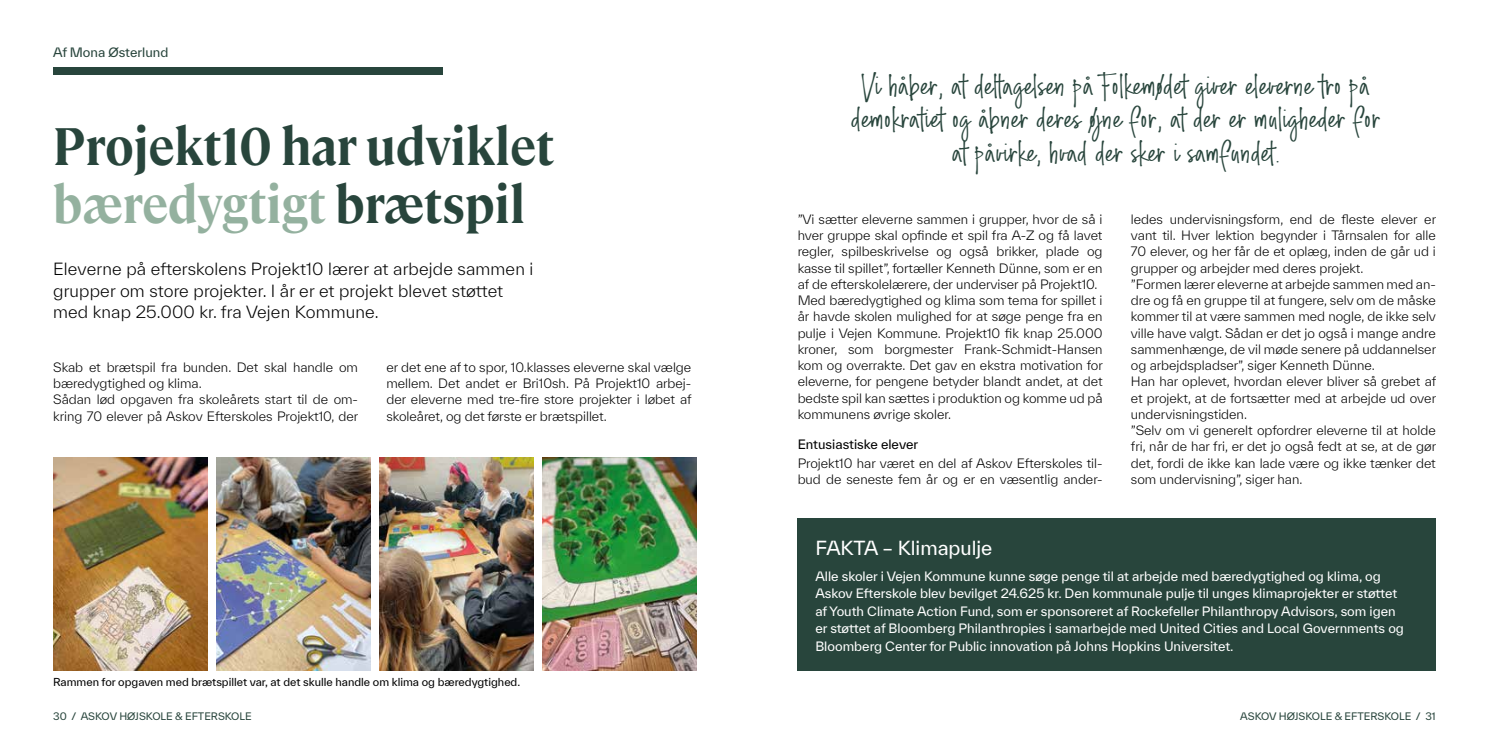
<style>
.page{position:relative;width:1489px;height:745px;background:#fff}
.page>*{position:absolute;margin:0;border:0;box-sizing:border-box;transform-origin:0 0}
.t1{font:700 52.5px/57.5px "Cambon";color:#28453c;scale:.9 1}
.t2{font:31.25px/33.8px "Ding Dong";letter-spacing:.02em;color:#28453c;text-align:center;scale:1.15 1}
.t3{font:18.75px "TWK Everett";color:#fff}
.t4{font:300 16.25px/21.2px "TWK Everett";letter-spacing:.01em;color:#000}
.t5{font:300 12.5px/16.2px "TWK Everett";color:#000}
.t6{font:12.5px/17.5px "TWK Everett";color:#fff}
.t7{font:12.5px "TWK Everett";color:#000}
.t8{font:12.5px "TWK Everett";color:#28453c}
.t9{font:10.62px "TWK Everett";color:#000}
.t10{font:10px "TWK Everett";color:#28453c}
.s1{color:#94b19f}
</style>
<div class="page">
<div style="left:53px;top:67px;width:390px;height:7px;background:#28453c"></div>
<div style="left:797px;top:517px;width:638px;height:153px;background:#28453c"></div>
<img style="left:53px;top:457px;width:154px;height:213px">
<img style="left:216px;top:457px;width:154px;height:213px">
<img style="left:379px;top:457px;width:154px;height:213px">
<img style="left:542px;top:457px;width:154px;height:213px">
<p class="t8" style="left:53px;top:44px;width:117px">Af Mona Østerlund</p>
<h1 class="t1" style="left:53px;top:114px;width:558px">Projekt10 har udviklet <span class="s1">bæredygtigt</span> brætspil</h1>
<h3 class="t4" style="left:53px;top:258px;width:481px">Eleverne på efterskolens Projekt10 lærer at arbejde sammen i grupper om store projekter. I år er et projekt blevet støttet med knap 25.000 kr. fra Vejen Kommune.</h3>
<p class="t5" style="left:53px;top:358px;width:307px">Skab et brætspil fra bunden. Det skal handle om bæredygtighed og klima.<br>Sådan lød opgaven fra skoleårets start til de om&shy;kring 70 elever på Askov Efterskoles Projekt10, der</p>
<p class="t5" style="left:386px;top:358px;width:307px;text-align:justify">er det ene af to spor, 10.klasses eleverne skal vælge mellem. Det andet er Bri10sh. På Projekt10 arbej&shy;der eleverne med tre-fire store projekter i løbet af skoleåret, og det første er brætspillet.</p>
<p class="t9" style="left:53px;top:673px;width:468px">Rammen for opgaven med brætspillet var, at det skulle handle om klima og bæredygtighed.</p>
<h2 class="t2" style="left:852px;top:66px;width:461px">Vi håber, at deltagelsen på Folkemødet giver eleverne tro på demokratiet og åbner deres øjne for, at der er muligheder for at påvirke, hvad der sker i samfundet.</h2>
<p class="t5" style="left:797px;top:211px;width:307px">”Vi sætter eleverne sammen i grupper, hvor de så i hver gruppe skal opfinde et spil fra A-Z og få lavet regler, spilbeskrivelse og også brikker, plade og kasse til spillet”, fortæller Kenneth Dünne, som er en af de efterskolelærere, der underviser på Projekt10.<br>Med bæredygtighed og klima som tema for spillet i år havde skolen mulighed for at søge penge fra en pulje i Vejen Kommune. Projekt10 fik knap 25.000 kroner, som borgmester Frank-Schmidt-Hansen kom og overrakte. Det gav en ekstra motivation for eleverne, for pengene betyder blandt andet, at det bedste spil kan sættes i produktion og komme ud på kommunens øvrige skoler.</p>
<p class="t7" style="left:797px;top:435px;width:122px">Entusiastiske elever</p>
<p class="t5" style="left:797px;top:454px;width:306px">Projekt10 har været en del af Askov Efterskoles til&shy;bud de seneste fem år og er en væsentlig ander-</p>
<p class="t5" style="left:1130px;top:211px;width:307px">ledes undervisningsform, end de fleste elever er vant til. Hver lektion begynder i Tårnsalen for alle 70 elever, og her får de et oplæg, inden de går ud i grupper og arbejder med deres projekt.<br>”Formen lærer eleverne at arbejde sammen med an&shy;dre og få en gruppe til at fungere, selv om de måske kommer til at være sammen med nogle, de ikke selv ville have valgt. Sådan er det jo også i mange andre sammenhænge, de vil møde senere på uddannelser og arbejdspladser”, siger Kenneth Dünne.<br>Han har oplevet, hvordan elever bliver så grebet af et projekt, at de fortsætter med at arbejde ud over undervisningstiden.<br>”Selv om vi generelt opfordrer eleverne til at holde fri, når de har fri, er det jo også fedt at se, at de gør det, fordi de ikke kan lade være og ikke tænker det som undervisning”, siger han.</p>
<h3 class="t3" style="left:815px;top:534px;width:178px">FAKTA – Klimapulje</h3>
<p class="t6" style="left:815px;top:567px;width:590px">Alle skoler i Vejen Kommune kunne søge penge til at arbejde med bæredygtighed og klima, og Askov Efterskole blev bevilget 24.625 kr. Den kommunale pulje til unges klimaprojekter er støttet af Youth Climate Action Fund, som er sponsoreret af Rockefeller Philanthropy Advisors, som igen er støttet af Bloomberg Philanthropies i samarbejde med United Cities and Local Governments og Bloomberg Center for Public innovation på Johns Hopkins Universitet.</p>
<p class="t10" style="left:53px;top:708px;width:200px">30 / ASKOV HØJSKOLE &amp; EFTERSKOLE</p>
<p class="t10" style="left:1240px;top:708px;width:197px">ASKOV HØJSKOLE &amp; EFTERSKOLE / 31</p>
</div>
